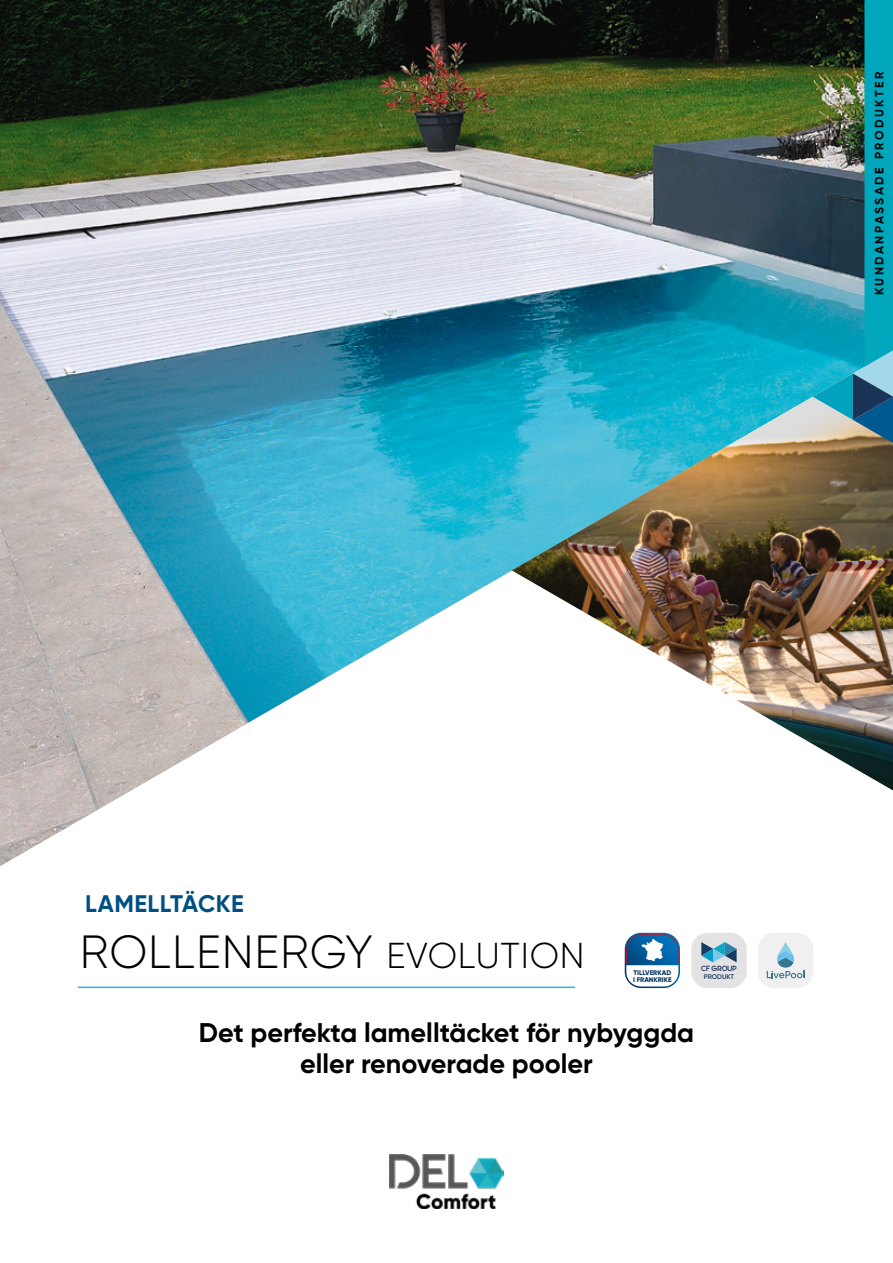
<style>
.page{position:relative;width:893px;height:1263px;background:#fff}
.page>*{position:absolute;margin:0;border:0;box-sizing:border-box;transform-origin:0 0}
.t1{font:300 46.5px "Gilroy";letter-spacing:.02em;color:#000}
.t2{font:700 27px/30.9px "Gilroy";color:#000;text-align:center}
.t3{font:700 24px "Gilroy";letter-spacing:.02em;color:#005082}
.t4{font:700 12px "Gilroy";letter-spacing:.21em;color:#000}
.t5{font:700 7.5px "Quantify";color:#1a345c}
.t6{font:800 6.75px/6.8px "Gilroy";color:#063363}
.t7{font:600 6.75px "Gilroy";color:#1a345c}
.s1{font-size:36px}
</style>
<div class="page">
<img style="left:0;top:0;width:893px;height:866px">
<img style="left:512px;top:375px;width:381px;height:415px">
<img style="left:813px;top:0;width:80px;height:443px">
<hr style="left:78px;top:986px;width:497px;height:2px;background:#1dbadf">
<img style="left:389px;top:1154px;width:115px;height:55px">
<svg style="left:625px;top:933px;width:55px;height:55px"></svg>
<div style="left:691px;top:933px;width:56px;height:55px;background:#e3e3e3;border-radius:16px"></div>
<svg style="left:701px;top:942px;width:36px;height:20px"></svg>
<div style="left:758px;top:933px;width:55px;height:55px;background:#f0f0f0;border-radius:16px"></div>
<svg style="left:767px;top:942px;width:37px;height:36px"></svg>
<p class="t4" style="left:872px;top:295px;width:225px;rotate:-90deg">KUNDANPASSADE PRODUKTER</p>
<p class="t3" style="left:85px;top:889px;width:160px">LAMELLTÄCKE</p>
<h1 class="t1" style="left:80px;top:923px;width:506px">ROLLENERGY <span class="s1">EVOLUTION</span></h1>
<p class="t5" style="left:701px;top:965px;width:37px">CF GROUP</p>
<p class="t6" style="left:633px;top:969px;width:40px">TILLVERKAD<br>I FRANKRIKE</p>
<p class="t7" style="left:704px;top:972px;width:32px">PRODUKT</p>
<p class="t2" style="left:199px;top:1017px;width:497px">Det perfekta lamelltäcket för nybyggda eller renoverade pooler</p>
</div>
